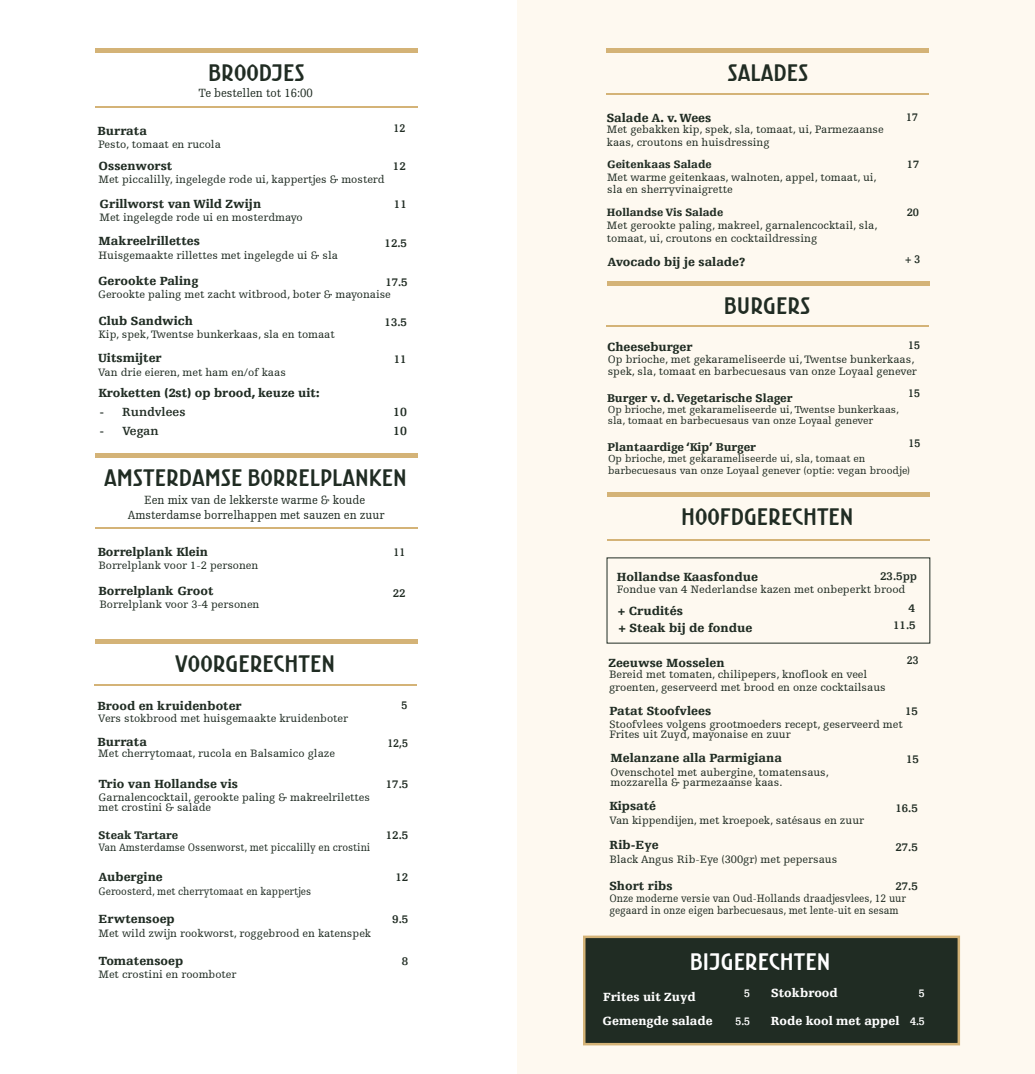
<style>
.page{position:relative;width:1035px;height:1074px;background:#fff}
.page>*{position:absolute;margin:0;border:0;box-sizing:border-box;transform-origin:0 0}
.t1{font:300 21.75px "Kurversbrug";color:#202c23}
.t2{font:300 21.75px "Kurversbrug";color:#fff}
.t3{font:900 12.5px "Egyptienne FLT Std";color:#202c23}
.t4{font:12.5px/15px "Egyptienne FLT";color:#202c23;text-align:center;scale:.91 1}
.t5{font:900 12.5px/24px "Egyptienne FLT Std";color:#fff}
.t6{font:700 12.5px "Egyptienne FLT Std";color:#202c23}
.t7{font:900 11.88px "Egyptienne FLT Std";color:#202c23}
.t8{font:700 11.62px "Egyptienne FLT Std";color:#202c23}
.t9{font:700 11.62px "Egyptienne FLT Std";color:#202c23;scale:.91 1}
.t10{font:900 11.62px "Egyptienne FLT Std";color:#202c23}
.t11{font:700 11.5px "Egyptienne FLT Std";color:#fff;scale:.91 1}
.t12{font:11.25px/12.5px "Egyptienne FLT";color:#202c23}
.t13{font:11.25px/12.5px "Egyptienne FLT";color:#202c23;scale:.91 1}
.t14{font:900 11.25px "Egyptienne FLT Std";color:#202c23}
.t15{font:700 11.25px "Egyptienne FLT Std";color:#202c23}
.t16{font:10.75px/11.9px "Egyptienne FLT";color:#202c23}
.s1{font-weight:700;font-size:11.5px}
</style>
<div class="page">
<div style="left:517px;top:0;width:518px;height:1074px;background:#fef9f0"></div>
<hr style="left:95px;top:49px;width:322px;height:4px;background:#d4b377">
<hr style="left:95px;top:106px;width:322px;height:2px;background:#d4b377">
<hr style="left:95px;top:454px;width:323px;height:4px;background:#d4b377">
<hr style="left:95px;top:527px;width:322px;height:2px;background:#d4b377">
<hr style="left:95px;top:639px;width:322px;height:4px;background:#d4b377">
<hr style="left:95px;top:684px;width:322px;height:1px;background:#d4b377">
<hr style="left:607px;top:49px;width:322px;height:4px;background:#d4b377">
<hr style="left:606px;top:94px;width:322px;height:1px;background:#d4b377">
<hr style="left:607px;top:282px;width:322px;height:4px;background:#d4b377">
<hr style="left:607px;top:325px;width:322px;height:2px;background:#d4b377">
<hr style="left:607px;top:493px;width:322px;height:4px;background:#d4b377">
<hr style="left:607px;top:539px;width:322px;height:1px;background:#d4b377">
<div style="left:583px;top:935px;width:377px;height:110px;background:#202c23;border:2px solid #d4b377"></div>
<h1 class="t1" style="left:208px;top:60px;width:98px">BROODJES</h1>
<p class="t4" style="left:199px;top:85px;width:127px">Te bestellen tot 16:00</p>
<p class="t3" style="left:98px;top:123px;width:51px">Burrata</p>
<p class="t9" style="left:393px;top:122px;width:14px">12</p>
<p class="t12" style="left:98px;top:139px;width:124px">Pesto, tomaat en rucola</p>
<p class="t3" style="left:99px;top:159px;width:75px">Ossenworst</p>
<p class="t8" style="left:393px;top:160px;width:14px">12</p>
<p class="t12" style="left:99px;top:173px;width:288px">Met piccalilly, ingelegde rode ui, kappertjes &amp; mosterd</p>
<p class="t3" style="left:100px;top:197px;width:163px">Grillworst van Wild Zwijn</p>
<p class="t8" style="left:394px;top:197px;width:14px">11</p>
<p class="t12" style="left:100px;top:211px;width:205px">Met ingelegde rode ui en mosterdmayo</p>
<p class="t3" style="left:99px;top:234px;width:103px">Makreelrillettes</p>
<p class="t8" style="left:385px;top:237px;width:24px">12.5</p>
<p class="t12" style="left:99px;top:249px;width:241px">Huisgemaakte rillettes met ingelegde ui &amp; sla</p>
<p class="t3" style="left:98px;top:273px;width:102px">Gerookte Paling</p>
<p class="t8" style="left:385px;top:276px;width:24px">17.5</p>
<p class="t12" style="left:98px;top:288px;width:294px">Gerookte paling met zacht witbrood, boter &amp; mayonaise</p>
<p class="t3" style="left:99px;top:313px;width:96px">Club Sandwich</p>
<p class="t8" style="left:385px;top:316px;width:24px">13.5</p>
<p class="t12" style="left:99px;top:328px;width:238px">Kip, spek, Twentse bunkerkaas, sla en tomaat</p>
<p class="t3" style="left:98px;top:351px;width:65px">Uitsmijter</p>
<p class="t8" style="left:394px;top:353px;width:14px">11</p>
<p class="t12" style="left:98px;top:366px;width:189px">Van drie eieren, met ham en/of kaas</p>
<p class="t3" style="left:99px;top:386px;width:222px">Kroketten (2st) op brood, keuze uit:</p>
<p class="t6" style="left:100px;top:405px;width:88px">- Rundvlees</p>
<p class="t6" style="left:100px;top:424px;width:61px">- Vegan</p>
<p class="t6" style="left:393px;top:405px;width:15px">10</p>
<p class="t6" style="left:393px;top:424px;width:15px">10</p>
<h1 class="t1" style="left:104px;top:464px;width:304px">AMSTERDAMSE BORRELPLANKEN</h1>
<p class="t4" style="left:128px;top:493px;width:283px">Een mix van de lekkerste warme &amp; koude<br>Amsterdamse borrelhappen met sauzen en zuur</p>
<p class="t3" style="left:98px;top:545px;width:112px">Borrelplank Klein</p>
<p class="t9" style="left:394px;top:546px;width:14px">11</p>
<p class="t3" style="left:99px;top:584px;width:117px">Borrelplank Groot</p>
<p class="t8" style="left:393px;top:586px;width:14px">22</p>
<p class="t12" style="left:98px;top:559px;width:161px">Borrelplank voor 1-2 personen</p>
<p class="t12" style="left:99px;top:598px;width:161px">Borrelplank voor 3-4 personen</p>
<h1 class="t1" style="left:175px;top:650px;width:161px">VOORGERECHTEN</h1>
<p class="t3" style="left:98px;top:699px;width:146px">Brood en kruidenboter</p>
<p class="t9" style="left:401px;top:699px;width:8px">5</p>
<p class="t12" style="left:98px;top:712px;width:251px">Vers stokbrood met huisgemaakte kruidenboter</p>
<p class="t3" style="left:98px;top:734px;width:51px">Burrata</p>
<p class="t9" style="left:387px;top:737px;width:24px">12,5</p>
<p class="t12" style="left:98px;top:747px;width:238px">Met cherrytomaat, rucola en Balsamico glaze</p>
<p class="t3" style="left:99px;top:776px;width:141px">Trio van Hollandse vis</p>
<p class="t8" style="left:386px;top:777px;width:24px">17.5</p>
<p class="t12" style="left:99px;top:792px;width:273px;line-height:10.1px">Garnalencocktail, gerookte paling &amp; makreelrilettes met crostini &amp; salade</p>
<p class="t10" style="left:99px;top:828px;width:81px">Steak Tartare</p>
<p class="t8" style="left:386px;top:828px;width:24px">12.5</p>
<p class="t13" style="left:99px;top:841px;width:300px">Van Amsterdamse Ossenworst, met piccalilly en crostini</p>
<p class="t3" style="left:99px;top:870px;width:66px">Aubergine</p>
<p class="t8" style="left:395px;top:871px;width:14px">12</p>
<p class="t13" style="left:99px;top:885px;width:235px">Geroosterd, met cherrytomaat en kappertjes</p>
<p class="t3" style="left:99px;top:912px;width:78px">Erwtensoep</p>
<p class="t8" style="left:392px;top:913px;width:17px">9.5</p>
<p class="t12" style="left:99px;top:926px;width:274px">Met wild zwijn rookworst, roggebrood en katenspek</p>
<p class="t3" style="left:99px;top:953px;width:86px">Tomatensoep</p>
<p class="t8" style="left:402px;top:954px;width:8px">8</p>
<p class="t12" style="left:99px;top:968px;width:139px">Met crostini en roomboter</p>
<h1 class="t1" style="left:727px;top:60px;width:82px">SALADES</h1>
<p class="t3" style="left:607px;top:111px;width:106px">Salade A. v. Wees</p>
<p class="t9" style="left:906px;top:111px;width:14px">17</p>
<p class="t12" style="left:607px;top:124px;width:278px">Met gebakken kip, spek, sla, tomaat, ui, Parmezaanse kaas, croutons en huisdressing</p>
<p class="t14" style="left:607px;top:158px;width:106px">Geitenkaas Salade</p>
<p class="t15" style="left:907px;top:158px;width:14px">17</p>
<p class="t12" style="left:607px;top:171px;width:271px">Met warme geitenkaas, walnoten, appel, tomaat, ui, sla en sherryvinaigrette</p>
<p class="t14" style="left:607px;top:206px;width:118px">Hollandse Vis Salade</p>
<p class="t15" style="left:906px;top:206px;width:14px">20</p>
<p class="t12" style="left:607px;top:220px;width:272px">Met gerookte paling, makreel, garnalencocktail, sla, tomaat, ui, croutons en cocktaildressing</p>
<p class="t3" style="left:607px;top:255px;width:139px">Avocado bij je salade?</p>
<p class="t9" style="left:905px;top:253px;width:18px">+ 3</p>
<h1 class="t1" style="left:724px;top:292px;width:88px">BURGERS</h1>
<p class="t3" style="left:607px;top:340px;width:87px">Cheeseburger</p>
<p class="t9" style="left:908px;top:339px;width:14px">15</p>
<p class="t12" style="left:608px;top:353px;width:311px">Op brioche, met gekarameliseerde ui, Twentse bunkerkaas, spek, sla, tomaat en barbecuesaus van onze Loyaal genever</p>
<p class="t9" style="left:908px;top:387px;width:14px">15</p>
<p class="t7" style="left:607px;top:391px;width:187px">Burger v. d. Vegetarische Slager</p>
<p class="t16" style="left:608px;top:403px;width:293px">Op brioche, met gekarameliseerde ui, Twentse bunkerkaas, sla, tomaat en barbecuesaus van onze Loyaal genever</p>
<p class="t9" style="left:908px;top:437px;width:14px">15</p>
<p class="t7" style="left:607px;top:441px;width:150px">Plantaardige ‘Kip’ Burger</p>
<p class="t16" style="left:608px;top:453px;width:304px">Op brioche, met gekarameliseerde ui, sla, tomaat en barbecuesaus van onze Loyaal genever (optie: vegan broodje)</p>
<h1 class="t1" style="left:681px;top:503px;width:174px">HOOFDGERECHTEN</h1>
<p class="t3" style="left:617px;top:570px;width:143px">Hollandse Kaasfondue</p>
<p class="t8" style="left:880px;top:570px;width:38px">23.5pp</p>
<p class="t12" style="left:617px;top:583px;width:290px">Fondue van 4 Nederlandse kazen met onbeperkt brood</p>
<p class="t3" style="left:618px;top:603px;width:67px">+ Crudités</p>
<p class="t8" style="left:908px;top:602px;width:8px">4</p>
<p class="t3" style="left:618px;top:621px;width:135px">+ Steak bij de fondue</p>
<p class="t8" style="left:893px;top:619px;width:24px">11.5</p>
<p class="t3" style="left:608px;top:656px;width:118px">Zeeuwse Mosselen</p>
<p class="t9" style="left:907px;top:654px;width:14px">23</p>
<p class="t12" style="left:609px;top:668px;width:278px">Bereid met tomaten, chilipepers, knoflook en veel groenten, geserveerd met brood en onze cocktailsaus</p>
<p class="t3" style="left:609px;top:704px;width:103px">Patat Stoofvlees</p>
<p class="t8" style="left:905px;top:704px;width:14px">15</p>
<p class="t12" style="left:609px;top:719px;width:295px;line-height:10.1px">Stoofvlees volgens grootmoeders recept, geserveerd met<br>Frites uit Zuyd, mayonaise en zuur</p>
<p class="t3" style="left:610px;top:751px;width:173px">Melanzane alla Parmigiana</p>
<p class="t8" style="left:906px;top:753px;width:14px">15</p>
<p class="t12" style="left:610px;top:767px;width:220px;line-height:10.1px">Ovenschotel met aubergine, tomatensaus, mozzarella &amp; parmezaanse kaas.</p>
<p class="t3" style="left:609px;top:799px;width:48px">Kipsaté</p>
<p class="t8" style="left:895px;top:801px;width:24px">16.5</p>
<p class="t12" style="left:609px;top:814px;width:256px">Van kippendijen, met kroepoek, satésaus en zuur</p>
<p class="t3" style="left:609px;top:838px;width:51px">Rib-Eye</p>
<p class="t8" style="left:895px;top:840px;width:24px">27.5</p>
<p class="t12" style="left:609px;top:853px;width:229px">Black Angus Rib-Eye (300gr) met pepersaus</p>
<p class="t3" style="left:609px;top:878px;width:65px">Short ribs</p>
<p class="t8" style="left:895px;top:879px;width:24px">27.5</p>
<p class="t13" style="left:609px;top:892px;width:327px">Onze moderne versie van Oud-Hollands draadjesvlees, 12 uur gegaard in onze eigen barbecuesaus, met lente-uit en sesam</p>
<h1 class="t2" style="left:690px;top:948px;width:142px">BIJGERECHTEN</h1>
<p class="t11" style="left:744px;top:987px;width:8px">5</p>
<p class="t5" style="left:602px;top:985px;width:111px">Frites uit Zuyd<br>Gemengde salade</p>
<p class="t5" style="left:771px;top:981px;width:68px">Stokbrood</p>
<p class="t11" style="left:918px;top:987px;width:8px">5</p>
<p class="t11" style="left:735px;top:1014px;width:17px">5.5</p>
<p class="t5" style="left:770px;top:1008px;width:156px">Rode kool met appel <span class="s1">4.5</span></p>
</div>
